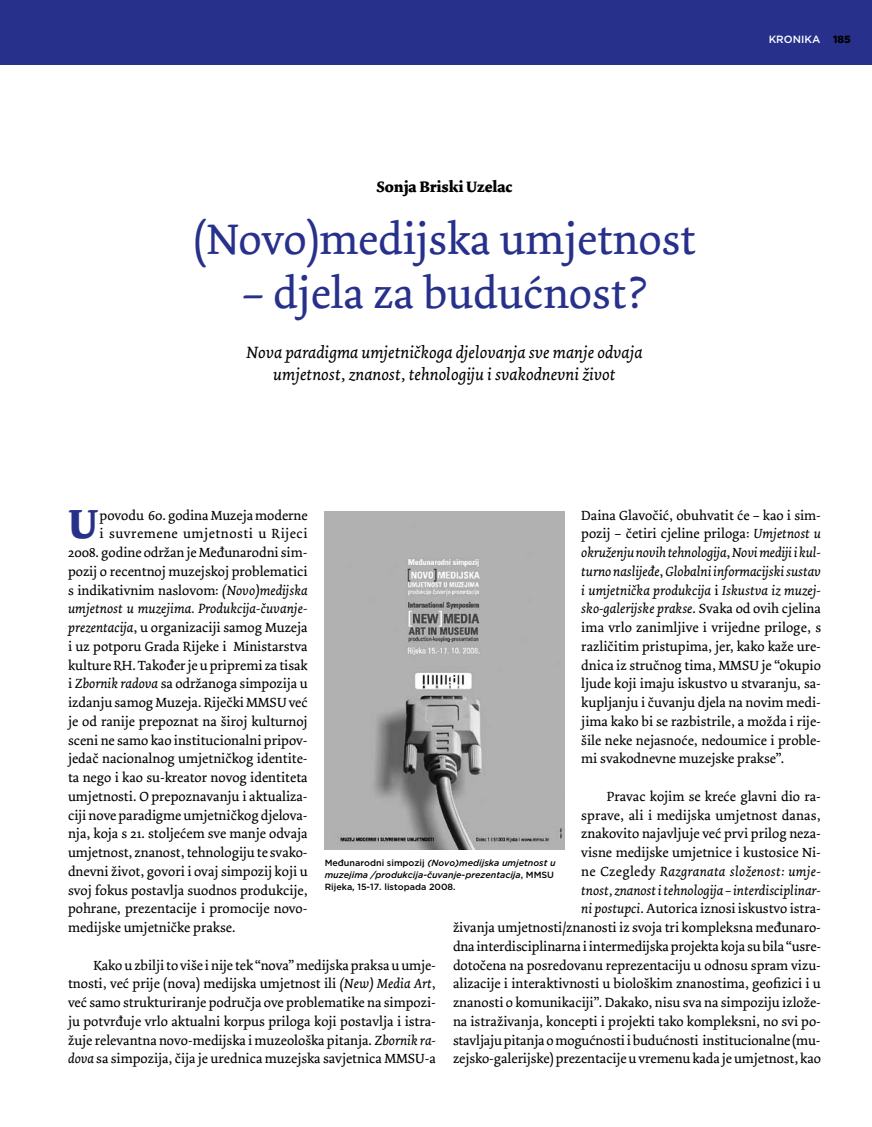
<style>
.page{position:relative;width:872px;height:1127px;background:#fff}
.page>*{position:absolute;margin:0;border:0;box-sizing:border-box;transform-origin:0 0}
.t1{font:45px "Dolly";color:#27318b}
.t2{font:700 42.45px "Dolly";color:#27318b}
.t3{font:italic 17.25px/22.5px "Dolly";color:#000;text-align:center}
.t4{font:700 15.75px "Dolly";color:#000}
.t5{font:13.95px/18.8px "Dolly";color:#000;text-align:justify}
.t6{font:italic 13.95px "Dolly";color:#000}
.t7{font:13.95px "Dolly";letter-spacing:.04em;color:#000}
.t8{font:500 10.5px "Gotham";color:#fff}
.t9{font:italic 500 9px/12px "Gotham";color:#000}
.s1{color:#000}
.s2{font-style:italic}
.s3{font-style:normal}
</style>
<div class="page">
<div style="left:0;top:0;width:872px;height:64px;background:#27318b"></div>
<img style="left:325px;top:511px;width:239px;height:339px">
<p class="t4" style="left:376px;top:177px;width:138px">Sonja Briski Uzelac</p>
<h1 class="t1" style="left:193px;top:213px;width:504px">(Novo)medijska umjetnost</h1>
<h1 class="t1" style="left:242px;top:267px;width:407px">– djela za budućnost?</h1>
<p class="t3" style="left:246px;top:341px;width:397px">Nova paradigma umjetničkoga djelovanja sve manje odvaja umjetnost, znanost, tehnologiju i svakodnevni život</p>
<p class="t8" style="left:768px;top:33px;width:84px">Kronika <span class="s1">185</span></p>
<p class="t5" style="left:581px;top:506px;width:241px">Daina Glavočić, obuhvatit će – kao i sim&shy;pozij – četiri cjeline priloga: <span class="s2">Umjetnost u okruženju novih tehnologija</span>, <span class="s2">Novi mediji i kul&shy;turno naslijeđe</span>, <span class="s2">Globalni informacijski sustav i umjetnička produkcija</span> i <span class="s2">Iskustva iz muzej&shy;sko-galerijske prakse</span>. Svaka od ovih cjelina ima vrlo zanimljive i vrijedne priloge, s različitim pristupima, jer, kako kaže ure&shy;dnica iz stručnog tima, MMSU je “okupio ljude koji imaju iskustvo u stvaranju, sa&shy;kupljanju i čuvanju djela na novim medi&shy;jima kako bi se razbistrile, a možda i rije&shy;šile neke nejasnoće, nedoumice i proble&shy;mi svakodnevne muzejske prakse”.</p>
<p class="t5" style="left:453px;top:787px;width:370px;text-align:right">Pravac kojim se kreće glavni dio ra-<br>sprave, ali i medijska umjetnost danas,<br>znakovito najavljuje već prvi prilog neza-<br>visne medijske umjetnice i kustosice Ni-<br>ne Czegledy <span class="s2">Razgranata složenost: umje-<br>tnost, znanost i tehnologija – interdisciplinar-<br>ni postupci</span>. Autorica iznosi iskustvo istra-<br>živanja umjetnosti/znanosti iz svoja tri kompleksna međunaro&shy;dna interdisciplinarna i intermedijska projekta koja su bila “usre&shy;dotočena na posredovanu reprezentaciju u odnosu spram vizu&shy;alizacije i interaktivnosti u biološkim znanostima, geofizici i u znanosti o komunikaciji”. Dakako, nisu sva na simpoziju izlože&shy;na istraživanja, koncepti i projekti tako kompleksni, no svi po&shy;stavljaju pitanja o mogućnosti i budućnosti institucionalne (mu&shy;zejsko-galerijske) prezentacije u vremenu kada je umjetnost, kao</p>
<h2 class="t2" style="left:68px;top:498px;width:31px">U</h2>
<p class="t5" style="left:100px;top:506px;width:210px">povodu 60. godina Muzeja moderne</p>
<p class="t7" style="left:100px;top:525px;width:209px">i suvremene umjetnosti u Rijeci</p>
<p class="t5" style="left:68px;top:543px;width:241px">2008. godine održan je Međunarodni sim-</p>
<p class="t5" style="left:68px;top:562px;width:241px">pozij o recentnoj muzejskoj problematici</p>
<p class="t5" style="left:68px;top:581px;width:241px">s indikativnim naslovom: <span class="s2">(Novo)medijska</span></p>
<p class="t6" style="left:68px;top:600px;width:241px">umjetnost u muzejima. Produkcija-čuvanje-</p>
<p class="t5" style="left:68px;top:618px;width:241px"><span class="s2">prezentacija</span>, u organizaciji samog Muzeja</p>
<p class="t5" style="left:68px;top:637px;width:241px">i uz potporu Grada Rijeke i Ministarstva</p>
<p class="t5" style="left:68px;top:656px;width:241px">kulture RH. Također je u pripremi za tisak</p>
<p class="t5" style="left:68px;top:675px;width:241px">i <span class="s2">Zbornik radova</span> sa održanoga simpozija u</p>
<p class="t5" style="left:68px;top:693px;width:241px">izdanju samog Muzeja. Riječki MMSU već</p>
<p class="t5" style="left:68px;top:712px;width:241px">je od ranije prepoznat na široj kulturnoj</p>
<p class="t5" style="left:68px;top:731px;width:241px">sceni ne samo kao institucionalni pripov-</p>
<p class="t5" style="left:68px;top:750px;width:241px">jedač nacionalnog umjetničkog identite-</p>
<p class="t5" style="left:68px;top:768px;width:241px">ta nego i kao su-kreator novog identiteta</p>
<p class="t5" style="left:68px;top:787px;width:241px">umjetnosti. O prepoznavanju i aktualiza-</p>
<p class="t5" style="left:68px;top:806px;width:241px">ciji nove paradigme umjetničkog djelova-</p>
<p class="t5" style="left:68px;top:825px;width:241px">nja, koja s 21. stoljećem sve manje odvaja</p>
<p class="t5" style="left:68px;top:843px;width:241px">umjetnost, znanost, tehnologiju te svako-</p>
<p class="t5" style="left:68px;top:862px;width:241px">dnevni život, govori i ovaj simpozij koji u</p>
<p class="t5" style="left:68px;top:881px;width:241px">svoj fokus postavlja suodnos produkcije,</p>
<p class="t5" style="left:68px;top:900px;width:241px">pohrane, prezentacije i promocije novo-</p>
<p class="t5" style="left:68px;top:918px;width:169px">medijske umjetničke prakse.</p>
<p class="t5" style="left:68px;top:956px;width:369px;text-indent:26px">Kako u zbilji to više i nije tek “nova” medijska praksa u umje&shy;tnosti, već prije (nova) medijska umjetnost ili <span class="s2">(New) Media Art</span>, već samo strukturiranje područja ove problematike na simpozi&shy;ju potvrđuje vrlo aktualni korpus priloga koji postavlja i istra&shy;žuje relevantna novo-medijska i muzeološka pitanja. <span class="s2">Zbornik ra&shy;dova</span> sa simpozija, čija je urednica muzejska savjetnica MMSU-a</p>
<p class="t9" style="left:325px;top:857px;width:232px"><span class="s3">Međunarodni simpozij</span> (Novo)medijska umjetnost u muzejima /produkcija-čuvanje-prezentacija<span class="s3">, MMSU<br>Rijeka, 15-17. listopada 2008.</span></p>
</div>
